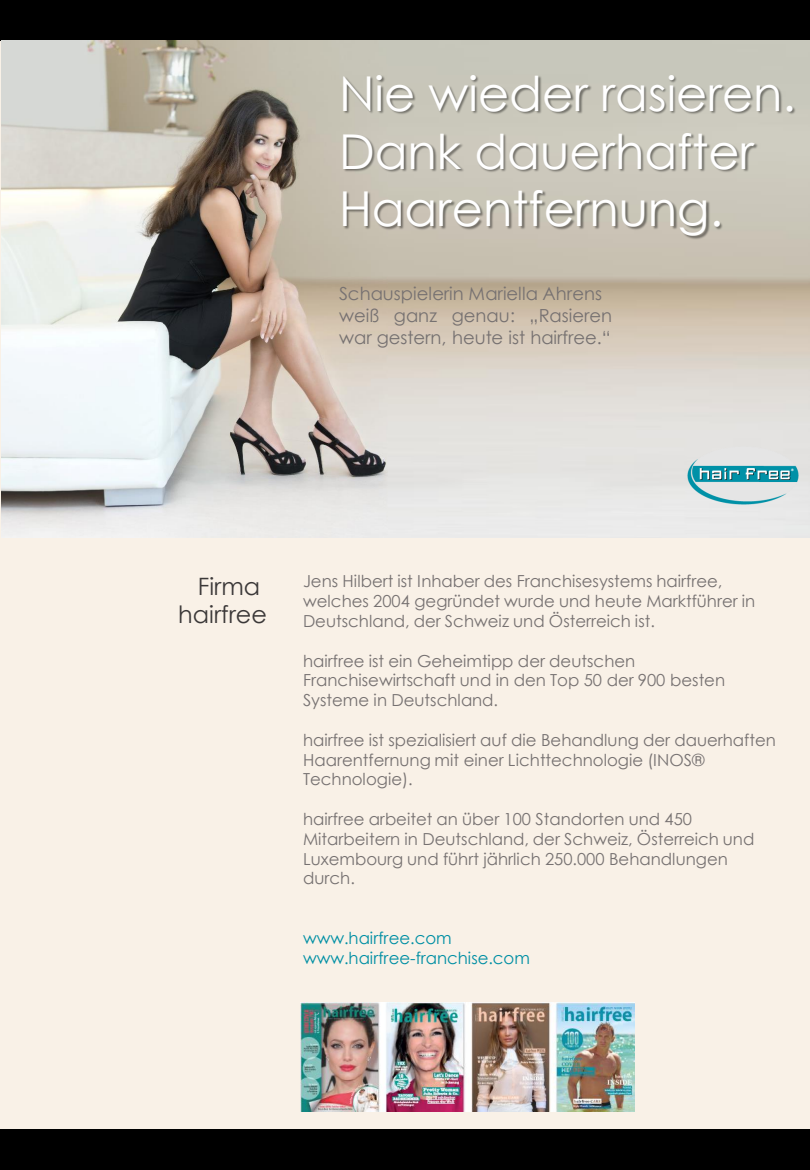
<style>
.page{position:relative;width:810px;height:1170px;background:#f9f1e7}
.page>*{position:absolute;margin:0;border:0;box-sizing:border-box;transform-origin:0 0}
.t1{font:48px "Century Gothic";color:#fff}
.t2{font:24px "Century Gothic";color:#3b3838}
.t3{font:18px/21.6px "Century Gothic";color:#767171}
.t4{font:16.65px "Century Gothic";color:#767171}
.t5{font:16.5px/19.8px "Century Gothic";color:#767171}
.t6{font:16.5px "Century Gothic";color:#008fa4}
</style>
<div class="page">
<div style="left:0;top:0;width:810px;height:40px;background:#000"></div>
<div style="left:0;top:1130px;width:810px;height:40px;background:#000"></div>
<img style="left:1px;top:40px;width:388px;height:497px">
<img style="left:389px;top:40px;width:421px;height:497px">
<img style="left:309px;top:48px;width:90px;height:58px">
<img style="left:399px;top:48px;width:172px;height:58px">
<img style="left:571px;top:48px;width:182px;height:58px">
<img style="left:753px;top:48px;width:57px;height:107px">
<img style="left:309px;top:106px;width:135px;height:58px">
<img style="left:444px;top:106px;width:344px;height:107px">
<img style="left:309px;top:164px;width:371px;height:106px">
<img style="left:680px;top:164px;width:76px;height:106px">
<img style="left:677px;top:435px;width:133px;height:83px">
<img style="left:300px;top:1003px;width:334px;height:109px">
<p class="t1" style="left:339px;top:63px;width:458px">Nie wieder rasieren.</p>
<p class="t1" style="left:339px;top:120px;width:417px">Dank dauerhafter</p>
<p class="t1" style="left:339px;top:178px;width:386px">Haarentfernung.</p>
<p class="t3" style="left:339px;top:282px;width:264px">Schauspielerin Mariella Ahrens</p>
<p class="t3" style="left:339px;top:304px;width:275px">weiß ganz genau: „Rasieren war gestern, heute ist hairfree.“</p>
<p class="t2" style="left:198px;top:571px;width:64px">Firma</p>
<p class="t2" style="left:178px;top:599px;width:90px">hairfree</p>
<p class="t5" style="left:303px;top:571px;width:454px">Jens Hilbert ist Inhaber des Franchisesystems hairfree, welches 2004 gegründet wurde und heute Marktführer in<br>Deutschland, der Schweiz und Österreich ist.</p>
<p class="t5" style="left:303px;top:650px;width:334px">hairfree ist ein Geheimtipp der deutschen</p>
<p class="t4" style="left:303px;top:670px;width:424px">Franchisewirtschaft und in den Top 50 der 900 besten</p>
<p class="t5" style="left:303px;top:690px;width:197px">Systeme in Deutschland.</p>
<p class="t5" style="left:303px;top:729px;width:474px">hairfree ist spezialisiert auf die Behandlung der dauerhaften<br>Haarentfernung mit einer Lichttechnologie (INOS®<br>Technologie).</p>
<p class="t5" style="left:303px;top:809px;width:453px">hairfree arbeitet an über 100 Standorten und 450<br>Mitarbeitern in Deutschland, der Schweiz, Österreich und Luxembourg und führt jährlich 250.000 Behandlungen durch.</p>
<p class="t6" style="left:303px;top:927px;width:150px">www.hairfree.com</p>
<p class="t6" style="left:303px;top:947px;width:228px">www.hairfree-franchise.com</p>
</div>
